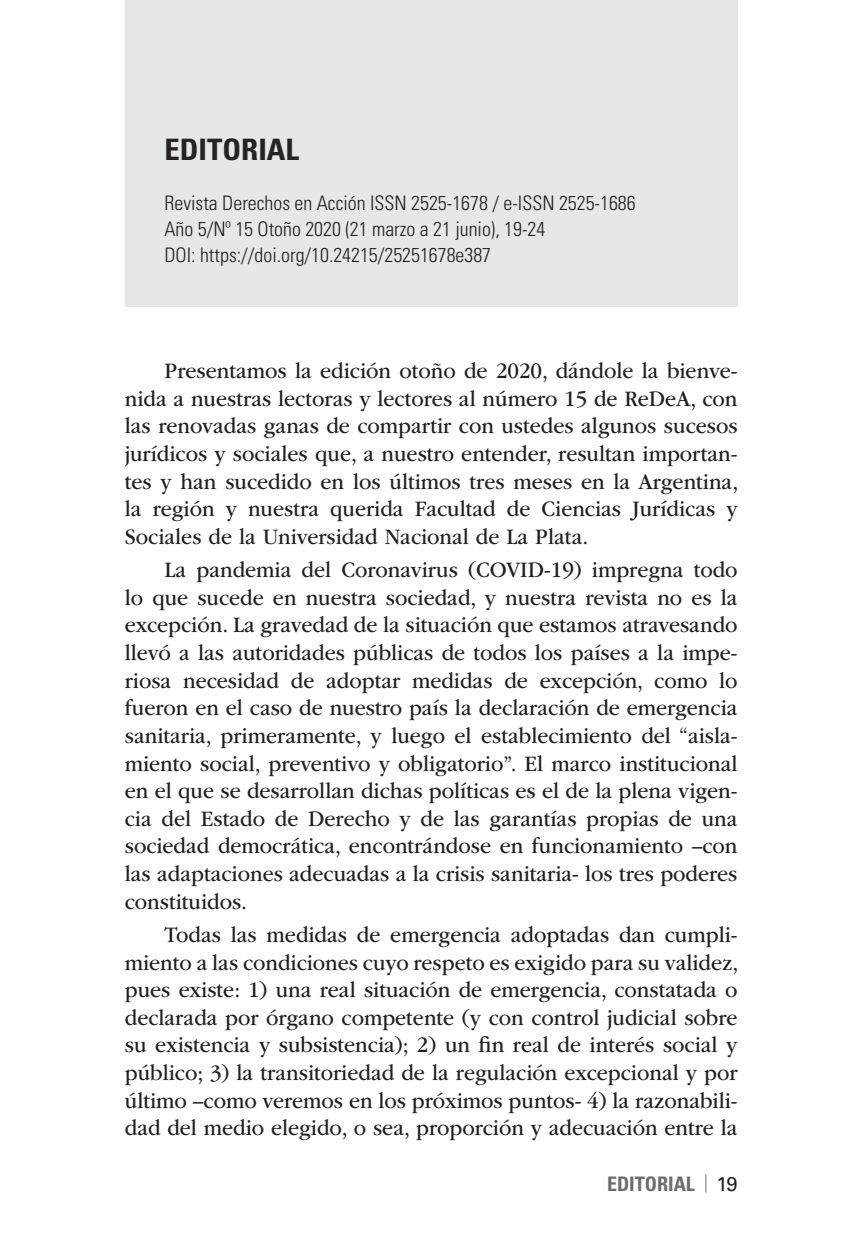
<style>
.page{position:relative;width:851px;height:1248px;background:#fff}
.page>*{position:absolute;margin:0;border:0;box-sizing:border-box;transform-origin:0 0}
.titulo-articulo{font:700 condensed 29.6px "Univers";color:#262324;scale:1.04 1}
.texto-base{font:23px/27.6px "ITC Garamond Std";color:#231f20;text-align:justify;scale:.94 1}
.datos-articulo{font:300 condensed 20px "Univers";color:#231f20}
.t1{font:700 condensed 20px "Univers";color:#6c6d70}
.s1{font-stretch:normal;font-size:18px}
.s2{font-weight:400;font-stretch:normal;color:#231f20}
</style>
<div class="page">
<div style="left:125px;top:0;width:612px;height:306px;background:#e6e7e9"></div>
<p class="titulo-articulo" style="left:164px;top:131px;width:131px">EDITORIAL</p>
<p class="datos-articulo" style="left:164px;top:191px;width:472px">Revista Derechos en Acción ISSN 2525-1678 / e-ISSN 2525-1686</p>
<p class="datos-articulo" style="left:164px;top:217px;width:382px">Año 5/Nº 15 Otoño 2020 (21 marzo a 21 junio), 19-24</p>
<p class="datos-articulo" style="left:164px;top:243px;width:328px">DOI: https://doi.org/10.24215/25251678e387</p>
<p class="texto-base" style="left:125px;top:357px;width:654px;text-indent:40px">Presentamos la edición otoño de 2020, dándole la bienve&shy;nida a nuestras lectoras y lectores al número 15 de ReDeA, con las renovadas ganas de compartir con ustedes algunos sucesos jurídicos y sociales que, a nuestro entender, resultan importan&shy;tes y han sucedido en los últimos tres meses en la Argentina, la región y nuestra querida Facultad de Ciencias Jurídicas y Sociales de la Universidad Nacional de La Plata.</p>
<p class="texto-base" style="left:125px;top:556px;width:653px;text-indent:40px">La pandemia del Coronavirus (COVID-19) impregna todo lo que sucede en nuestra sociedad, y nuestra revista no es la excepción. La gravedad de la situación que estamos atravesando llevó a las autoridades públicas de todos los países a la impe&shy;riosa necesidad de adoptar medidas de excepción, como lo fueron en el caso de nuestro país la declaración de emergencia sanitaria, primeramente, y luego el establecimiento del “aisla&shy;miento social, preventivo y obligatorio”. El marco institucional en el que se desarrollan dichas políticas es el de la plena vigen&shy;cia del Estado de Derecho y de las garantías propias de una sociedad democrática, encontrándose en funcionamiento –con las adaptaciones adecuadas a la crisis sanitaria- los tres poderes constituidos.</p>
<p class="texto-base" style="left:125px;top:920px;width:654px;text-indent:40px">Todas las medidas de emergencia adoptadas dan cumpli&shy;miento a las condiciones cuyo respeto es exigido para su validez, pues existe: 1) una real situación de emergencia, constatada o declarada por órgano competente (y con control judicial sobre su existencia y subsistencia); 2) un fin real de interés social y público; 3) la transitoriedad de la regulación excepcional y por último –como veremos en los próximos puntos- 4) la razonabili&shy;dad del medio elegido, o sea, proporción y adecuación entre la</p>
<p class="t1" style="left:607px;top:1171px;width:132px">EDITORIAL <span class="s1">|</span> <span class="s2">19</span></p>
</div>
